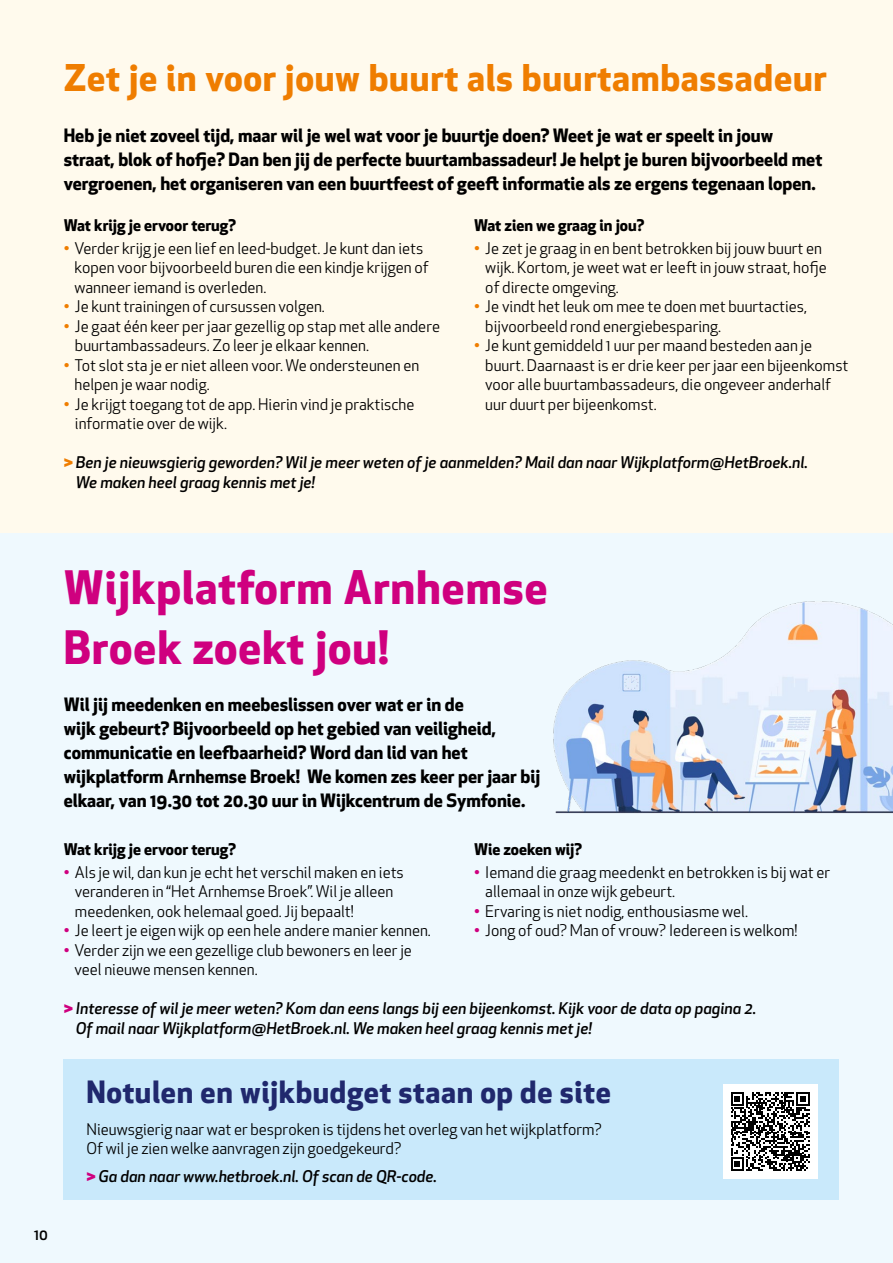
<style>
.page{position:relative;width:893px;height:1263px;background:#fff}
.page>*{position:absolute;margin:0;border:0;box-sizing:border-box;transform-origin:0 0}
.kop18{font:700 45px/60px "Apex New";letter-spacing:.02em;color:#cf007f}
.kop18-2{font:700 36px "Apex New";letter-spacing:.02em;color:#ef7d00}
.kop18-3{font:700 30px "Apex New";letter-spacing:.02em;color:#20286d}
.tekst{font:700 18px/24px "Apex New";color:#000}
.tekst-2{font:15.75px/19.5px "Apex New";color:#000}
.tekst-3{font:italic 500 15.75px/19.5px "Apex New";color:#000}
.tekst-4{font:700 15.75px "Apex New";color:#000}
.t1{font:500 15px "Apex New";color:#000}
.s1{color:#ef7d00}
.s2{font-weight:800;font-style:normal;color:#ef7d00}
.s3{color:#cf007f}
.s4{font-weight:800;font-style:normal;color:#cf007f}
</style>
<div class="page">
<div style="left:0;top:533px;width:893px;height:730px;background:#eff9fe"></div>
<img style="left:553px;top:601px;width:340px;height:213px">
<div style="left:0;top:0;width:893px;height:533px;background:#fffaed"></div>
<div style="left:64px;top:1059px;width:775px;height:140px;background:#c9e9fb"></div>
<div style="left:723px;top:1084px;width:94px;height:95px;background:#fff"></div>
<svg style="left:731px;top:1092px;width:78px;height:79px"></svg>
<p class="kop18-2" style="left:64px;top:52px;width:765px">Zet je in voor jouw buurt als buurtambassadeur</p>
<p class="tekst" style="left:64px;top:123px;width:760px">Heb je niet zoveel tijd, maar wil je wel wat voor je buurtje doen? Weet je wat er speelt in jouw straat, blok of hofje? Dan ben jij de perfecte buurtambassadeur! Je helpt je buren bijvoorbeeld met vergroenen, het organiseren van een buurtfeest of geeft informatie als ze ergens tegenaan lopen.</p>
<p class="tekst-4" style="left:64px;top:214px;width:174px">Wat krijg je ervoor terug?</p>
<p class="tekst-2" style="left:75px;top:238px;width:355px;text-indent:-11px"><span class="s1">•</span> Verder krijg je een lief en leed-budget. Je kunt dan iets kopen voor bijvoorbeeld buren die een kindje krijgen of wanneer iemand is overleden.</p>
<p class="tekst-2" style="left:64px;top:297px;width:263px"><span class="s1">•</span> Je kunt trainingen of cursussen volgen.</p>
<p class="tekst-2" style="left:75px;top:316px;width:367px;text-indent:-11px"><span class="s1">•</span> Je gaat één keer per jaar gezellig op stap met alle andere buurtambassadeurs. Zo leer je elkaar kennen.</p>
<p class="tekst-2" style="left:74px;top:355px;width:346px;text-indent:-11px"><span class="s1">•</span> Tot slot sta je er niet alleen voor. We ondersteunen en helpen je waar nodig.</p>
<p class="tekst-2" style="left:75px;top:394px;width:341px;text-indent:-11px"><span class="s1">•</span> Je krijgt toegang tot de app. Hierin vind je praktische informatie over de wijk.</p>
<p class="tekst-4" style="left:474px;top:214px;width:172px">Wat zien we graag in jou?</p>
<p class="tekst-2" style="left:485px;top:238px;width:343px;text-indent:-11px"><span class="s1">•</span> Je zet je graag in en bent betrokken bij jouw buurt en wijk. Kortom, je weet wat er leeft in jouw straat, hofje of directe omgeving.</p>
<p class="tekst-2" style="left:485px;top:297px;width:323px;text-indent:-11px"><span class="s1">•</span> Je vindt het leuk om mee te doen met buurtacties, bijvoorbeeld rond energiebesparing.</p>
<p class="tekst-2" style="left:485px;top:336px;width:365px;text-indent:-11px"><span class="s1">•</span> Je kunt gemiddeld 1 uur per maand besteden aan je buurt. Daarnaast is er drie keer per jaar een bijeenkomst voor alle buurtambassadeurs, die ongeveer anderhalf uur duurt per bijeenkomst.</p>
<p class="tekst-3" style="left:76px;top:452px;width:734px;text-indent:-12px"><span class="s2">&gt;</span> Ben je nieuwsgierig geworden? Wil je meer weten of je aanmelden? Mail dan naar Wijkplatform@HetBroek.nl.<br>We maken heel graag kennis met je!</p>
<p class="kop18" style="left:64px;top:555px;width:485px">Wijkplatform Arnhemse<br>Broek zoekt jou!</p>
<p class="tekst" style="left:64px;top:691px;width:478px">Wil jij meedenken en meebeslissen over wat er in de<br>wijk gebeurt? Bijvoorbeeld op het gebied van veiligheid, communicatie en leefbaarheid? Word dan lid van het wijkplatform Arnhemse Broek! We komen zes keer per jaar bij elkaar, van 19.30 tot 20.30 uur in Wijkcentrum de Symfonie.</p>
<p class="tekst-4" style="left:64px;top:838px;width:174px">Wat krijg je ervoor terug?</p>
<p class="tekst-2" style="left:75px;top:862px;width:330px;text-indent:-11px"><span class="s3">•</span> Als je wil, dan kun je echt het verschil maken en iets veranderen in “Het Arnhemse Broek”. Wil je alleen meedenken, ook helemaal goed. Jij bepaalt!</p>
<p class="tekst-2" style="left:64px;top:921px;width:369px"><span class="s3">•</span> Je leert je eigen wijk op een hele andere manier kennen.</p>
<p class="tekst-2" style="left:75px;top:940px;width:339px;text-indent:-11px"><span class="s3">•</span> Verder zijn we een gezellige club bewoners en leer je veel nieuwe mensen kennen.</p>
<p class="tekst-4" style="left:474px;top:838px;width:109px">Wie zoeken wij?</p>
<p class="tekst-2" style="left:485px;top:862px;width:346px;text-indent:-11px"><span class="s3">•</span> Iemand die graag meedenkt en betrokken is bij wat er allemaal in onze wijk gebeurt.</p>
<p class="tekst-2" style="left:474px;top:901px;width:275px"><span class="s3">•</span> Ervaring is niet nodig, enthousiasme wel.</p>
<p class="tekst-2" style="left:474px;top:921px;width:325px"><span class="s3">•</span> Jong of oud? Man of vrouw? Iedereen is welkom!</p>
<p class="tekst-3" style="left:76px;top:998px;width:682px;text-indent:-12px"><span class="s4">&gt;</span> Interesse of wil je meer weten? Kom dan eens langs bij een bijeenkomst. Kijk voor de data op pagina 2.<br>Of mail naar Wijkplatform@HetBroek.nl. We maken heel graag kennis met je!</p>
<p class="kop18-3" style="left:86px;top:1070px;width:526px">Notulen en wijkbudget staan op de site</p>
<p class="tekst-2" style="left:86px;top:1119px;width:517px">Nieuwsgierig naar wat er besproken is tijdens het overleg van het wijkplatform?<br>Of wil je zien welke aanvragen zijn goedgekeurd?</p>
<p class="tekst-3" style="left:86px;top:1166px;width:352px"><span class="s4">&gt;</span> Ga dan naar www.hetbroek.nl. Of scan de QR-code.</p>
<p class="t1" style="left:34px;top:1225px;width:15px">10</p>
</div>
